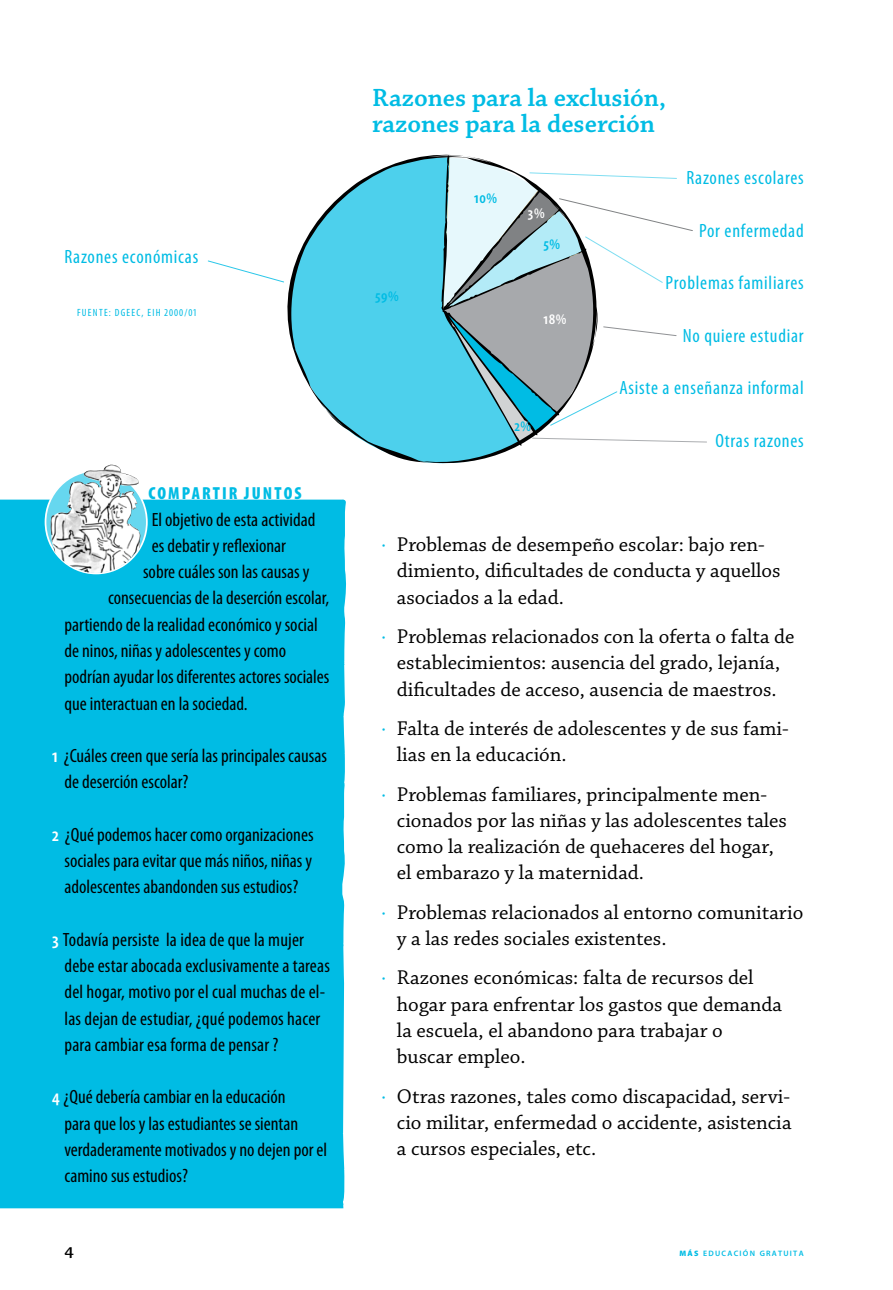
<style>
.page{position:relative;width:893px;height:1290px;background:#fff}
.page>*{position:absolute;margin:0;border:0;box-sizing:border-box;transform-origin:0 0}
.t1{font:600 26.25px/26.2px "Chaparral Pro";color:#00bce4}
.t2{font:21px/26.2px "Chaparral Pro";color:#000}
.t3{font:condensed 19.25px/26.2px "Myriad Pro";color:#000}
.t4{font:condensed 19.25px "Myriad Pro";letter-spacing:.04em;color:#00bce4}
.t5{font:900 condensed 17.5px "Myriad Pro";letter-spacing:.12em;color:#00bce4}
.t6{font:600 condensed 15.75px "Myriad Pro";color:#00bce4}
.t7{font:600 condensed 15.75px "Myriad Pro";color:#fff}
.t8{font:condensed 10.5px "Myriad Pro";letter-spacing:.12em;color:#00bce4}
.t9{font:600 7.88px "Myriad Pro";letter-spacing:.16em;color:#00bce4}
.s1{font-weight:600;color:#fff}
.s2{color:#00bce4}
.s3{font-weight:900}
</style>
<div class="page">
<svg style="left:287px;top:155px;width:178px;height:309px;fill:#4dd0ec"></svg>
<div style="left:0;top:499px;width:346px;height:709px;background:#00bce4"></div>
<svg style="left:441px;top:154px;width:266px;height:308px"></svg>
<svg style="left:207px;top:260px;width:77px;height:23px"></svg>
<svg style="left:46px;top:471px;width:101px;height:102px"></svg>
<img style="left:50px;top:464px;width:91px;height:109px">
<p class="t4" style="left:64px;top:245px;width:135px">Razones económicas</p>
<p class="t8" style="left:77px;top:306px;width:17px">Fuente</p>
<p class="t8" style="left:109px;top:306px;width:89px">: DGEEC, EIH 2000/01</p>
<p class="t5" style="left:149px;top:482px;width:155px">COMPARTIR JUNTOS</p>
<p class="t3" style="left:152px;top:506px;width:165px">El objetivo de esta actividad</p>
<p class="t3" style="left:152px;top:532px;width:136px">es debatir y reflexionar</p>
<p class="t3" style="left:143px;top:558px;width:168px">sobre cuáles son las causas y</p>
<p class="t3" style="left:108px;top:585px;width:223px">consecuencias de la deserción escolar,</p>
<p class="t3" style="left:64px;top:611px;width:255px">partiendo de la realidad económico y social</p>
<p class="t3" style="left:64px;top:637px;width:223px">de ninos, niñas y adolescentes y como</p>
<p class="t3" style="left:64px;top:663px;width:267px">podrían ayudar los diferentes actores sociales</p>
<p class="t3" style="left:64px;top:690px;width:185px">que interactuan en la sociedad.</p>
<p class="t3" style="left:64px;top:742px;width:264px;text-indent:-12px"><span class="s1">1</span> ¿Cuáles creen que sería las principales causas de deserción escolar?</p>
<p class="t3" style="left:52px;top:821px;width:263px;text-align:center"><span class="s1">2</span> ¿Qué podemos hacer como organizaciones sociales para evitar que más niños, niñas y adolescentes abandonden sus estudios?</p>
<p class="t3" style="left:64px;top:926px;width:267px;text-indent:-12px"><span class="s1">3</span> Todavía persiste la idea de que la mujer debe estar abocada exclusivamente a tareas del hogar, motivo por el cual muchas de el&shy;las dejan de estudiar, ¿qué podemos hacer para cambiar esa forma de pensar ?</p>
<p class="t3" style="left:64px;top:1083px;width:264px;text-indent:-12px"><span class="s1">4</span> ¿Qué debería cambiar en la educación<br>para que los y las estudiantes se sientan verdaderamente motivados y no dejen por el camino sus estudios?</p>
<p class="t1" style="left:372px;top:85px;width:296px">Razones para la exclusión, razones para la deserción</p>
<p class="t6" style="left:375px;top:286px;width:25px">59%</p>
<p class="t6" style="left:474px;top:188px;width:25px">10%</p>
<p class="t7" style="left:528px;top:203px;width:18px">3%</p>
<p class="t6" style="left:544px;top:234px;width:18px">5%</p>
<p class="t7" style="left:543px;top:309px;width:25px">18%</p>
<p class="t6" style="left:514px;top:416px;width:18px">2%</p>
<p class="t4" style="left:686px;top:166px;width:119px">Razones escolares</p>
<p class="t4" style="left:699px;top:219px;width:106px">Por enfermedad</p>
<p class="t4" style="left:666px;top:271px;width:140px">Problemas familiares</p>
<p class="t4" style="left:683px;top:324px;width:122px">No quiere estudiar</p>
<p class="t4" style="left:619px;top:376px;width:186px">Asiste a enseñanza informal</p>
<p class="t4" style="left:715px;top:429px;width:90px">Otras razones</p>
<p class="t2" style="left:397px;top:532px;width:385px;text-indent:-16px"><span class="s2">·</span> Problemas de desempeño escolar: bajo ren&shy;dimiento, dificultades de conducta y aquellos asociados a la edad.</p>
<p class="t2" style="left:381px;top:624px;width:415px;text-align:center"><span class="s2">·</span> Problemas relacionados con la oferta o falta de establecimientos: ausencia del grado, lejanía, dificultades de acceso, ausencia de maestros.</p>
<p class="t2" style="left:397px;top:716px;width:393px;text-indent:-16px"><span class="s2">·</span> Falta de interés de adolescentes y de sus fami&shy;lias en la educación.</p>
<p class="t2" style="left:397px;top:782px;width:392px;text-indent:-16px"><span class="s2">·</span> Problemas familiares, principalmente men&shy;cionados por las niñas y las adolescentes tales como la realización de quehaceres del hogar, el embarazo y la maternidad.</p>
<p class="t2" style="left:397px;top:900px;width:408px;text-indent:-16px"><span class="s2">·</span> Problemas relacionados al entorno comunitario y a las redes sociales existentes.</p>
<p class="t2" style="left:397px;top:965px;width:387px;text-indent:-16px"><span class="s2">·</span> Razones económicas: falta de recursos del hogar para enfrentar los gastos que demanda la escuela, el abandono para trabajar o buscar empleo.</p>
<p class="t2" style="left:397px;top:1083px;width:396px;text-align:justify;text-indent:-16px"><span class="s2">·</span> Otras razones, tales como discapacidad, servi&shy;cio militar, enfermedad o accidente, asistencia a cursos especiales, etc.</p>
<p class="t9" style="left:679px;top:1248px;width:126px"><span class="s3">más</span> EDUCACIÓN GRATUITA</p>
</div>
